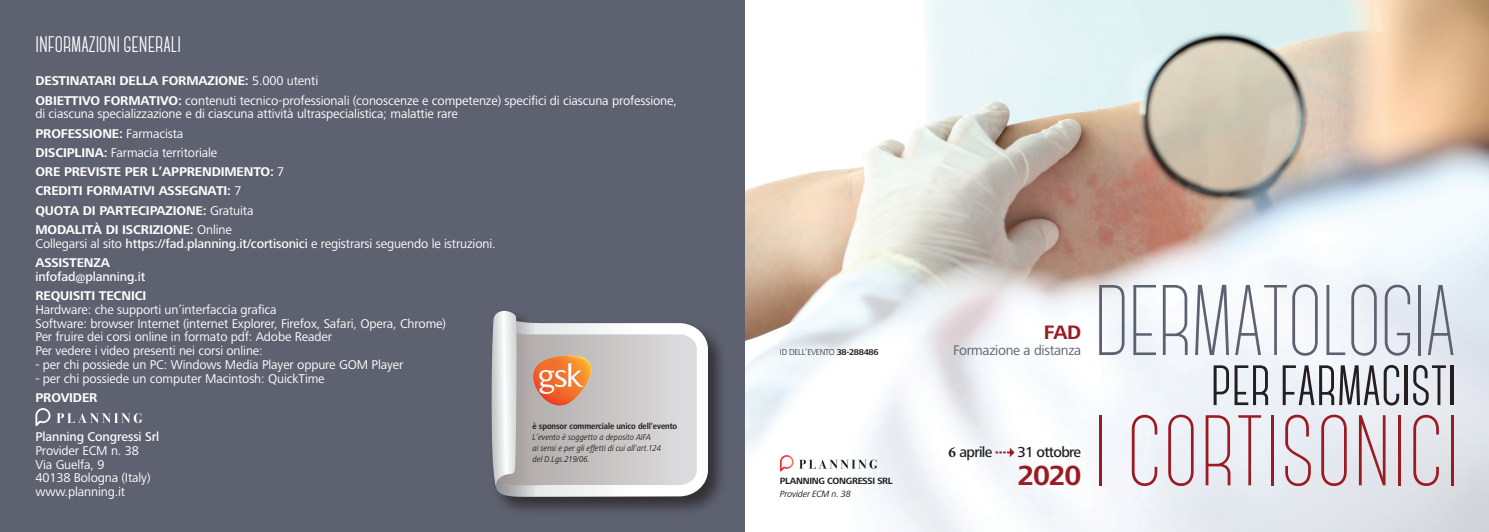
<style>
.page{position:relative;width:1489px;height:532px;background:#fff}
.page>*{position:absolute;margin:0;border:0;box-sizing:border-box;transform-origin:0 0}
.t1{font:300 100px "Canter";letter-spacing:-.01em;color:#5e6170}
.t2{font:300 100px "Canter";letter-spacing:.02em;color:#9c1b23}
.t3{font:700 56.75px "Canter";color:#231f20}
.t4{font:700 28.75px "Frutiger Next LT";color:#9c1b23}
.t5{font:700 22.5px "Canter";color:#fff}
.t6{font:700 20.12px "Frutiger Next LT";color:#9c1b23}
.t7{font:500 15px "Frutiger Next LT";letter-spacing:-.045em;color:#231f20}
.t8{font:14.38px "Frutiger Next LT";letter-spacing:-.02em;color:#5e6170}
.t9{font:13.12px/19.2px "Frutiger Next LT";letter-spacing:-.01em;color:#fff}
.t10{font:500 13.12px "Frutiger Next LT";letter-spacing:-.01em;color:#fff}
.t11{font:700 13.12px "Frutiger Next LT";letter-spacing:-.01em;color:#fff}
.t12{font:700 9.38px "Frutiger Next LT";letter-spacing:-.03em;color:#231f20}
.t13{font:italic 9.38px "Frutiger Next LT";letter-spacing:-.03em;color:#231f20}
.t14{font:italic 8.75px/11.2px "Frutiger Next LT";letter-spacing:-.01em;color:#231f20;scale:.9 1}
.t15{font:700 8.75px "Frutiger Next LT";letter-spacing:-.01em;color:#231f20;scale:.9 1}
.t16{font:300 8.75px "Frutiger Next LT";letter-spacing:-.03em;color:#231f20}
.s1{font-weight:700}
.s2{font-weight:500}
.s3{font-family:"Minion Pro";font-weight:700}
</style>
<div class="page">
<img style="left:744px;top:0;width:744px;height:531px">
<svg style="left:995px;top:447px;width:19px;height:10px"></svg>
<div style="left:0;top:0;width:744px;height:531px;background:#5e6170"></div>
<svg style="left:780px;top:455px;width:13px;height:16px"></svg>
<svg style="left:799px;top:459px;width:78px;height:9px"></svg>
<svg style="left:35px;top:408px;width:15px;height:18px"></svg>
<svg style="left:56px;top:413px;width:87px;height:10px"></svg>
<div style="left:488px;top:308px;width:240px;height:209px;background:#231f20;opacity:.75"></div>
<svg style="left:493px;top:317px;width:215px;height:179px"></svg>
<svg style="left:517px;top:328px;width:179px;height:157px;background:#ccc2bf"></svg>
<svg style="left:491px;top:311px;width:26px;height:179px;background:#d3d4d6"></svg>
<img style="left:540px;top:355px;width:30px;height:8px">
<h3 class="t5" style="left:35px;top:33px;width:147px">INFORMAZIONI GENERALI</h3>
<p class="t9" style="left:35px;top:71px;width:643px"><span class="s1">DESTINATARI DELLA FORMAZIONE:</span> 5.000 utenti<br><span class="s1">OBIETTIVO FORMATIVO:</span> contenuti tecnico-professionali (conoscenze e competenze) specifici di ciascuna professione,</p>
<p class="t9" style="left:35px;top:104px;width:424px">di ciascuna specializzazione e di ciascuna attività ultraspecialistica; malattie rare <span class="s1">PROFESSIONE:</span> Farmacista<br><span class="s1">DISCIPLINA:</span> Farmacia territoriale<br><span class="s1">ORE PREVISTE PER L’APPRENDIMENTO:</span> 7<br><span class="s1">CREDITI FORMATIVI ASSEGNATI:</span> 7<br><span class="s1">QUOTA DI PARTECIPAZIONE:</span> Gratuita<br><span class="s1">MODALITÀ DI ISCRIZIONE:</span> Online</p>
<p class="t9" style="left:35px;top:234px;width:462px">Collegarsi al sito <span class="s2">https://fad.planning.it/cortisonici</span> e registrarsi seguendo le istruzioni.<br><span class="s1">ASSISTENZA</span></p>
<p class="t10" style="left:35px;top:269px;width:111px">infofad@planning.it</p>
<p class="t11" style="left:35px;top:288px;width:112px">REQUISITI TECNICI</p>
<p class="t9" style="left:35px;top:302px;width:412px;line-height:13.8px">Hardware: che supporti un’interfaccia grafica<br>Software: browser Internet (internet Explorer, Firefox, Safari, Opera, Chrome)<br>Per fruire dei corsi online in formato pdf: Adobe Reader<br>Per vedere i video presenti nei corsi online:</p>
<p class="t9" style="left:35px;top:355px;width:369px">- per chi possiede un PC: Windows Media Player oppure GOM Player</p>
<p class="t9" style="left:35px;top:368px;width:291px">- per chi possiede un computer Macintosh: QuickTime</p>
<p class="t11" style="left:35px;top:390px;width:64px">PROVIDER</p>
<p class="t10" style="left:35px;top:429px;width:125px">Planning Congressi Srl</p>
<p class="t9" style="left:35px;top:443px;width:117px;line-height:13.8px">Provider ECM n. 38<br>Via Guelfa, 9<br>40138 Bologna (Italy) www.planning.it</p>
<p class="t15" style="left:532px;top:420px;width:162px">è sponsor commerciale unico dell’evento</p>
<p class="t14" style="left:532px;top:431px;width:144px">L’evento è soggetto a deposito AIFA<br>ai sensi e per gli effetti di cui all’art.124 del D.Lgs.219/06.</p>
<p class="t16" style="left:780px;top:347px;width:100px">ID DELL’EVENTO <span class="s1">38-288486</span></p>
<p class="t12" style="left:780px;top:475px;width:114px">PLANNING CONGRESSI SRL</p>
<p class="t13" style="left:780px;top:488px;width:72px">Provider ECM n. 38</p>
<h3 class="t6" style="left:1043px;top:320px;width:39px">FAD</h3>
<p class="t8" style="left:953px;top:342px;width:130px">Formazione a distanza</p>
<p class="t7" style="left:948px;top:443px;width:45px"><span class="s3">6</span> aprile</p>
<p class="t7" style="left:1017px;top:443px;width:65px">31 ottobre</p>
<h3 class="t4" style="left:1017px;top:459px;width:65px">2020</h3>
<h1 class="t1" style="left:1093px;top:273px;width:364px">DERMATOLOGIA</h1>
<h2 class="t3" style="left:1210px;top:357px;width:247px">PER FARMACISTI</h2>
<h1 class="t2" style="left:1093px;top:403px;width:366px">I CORTISONICI</h1>
</div>
